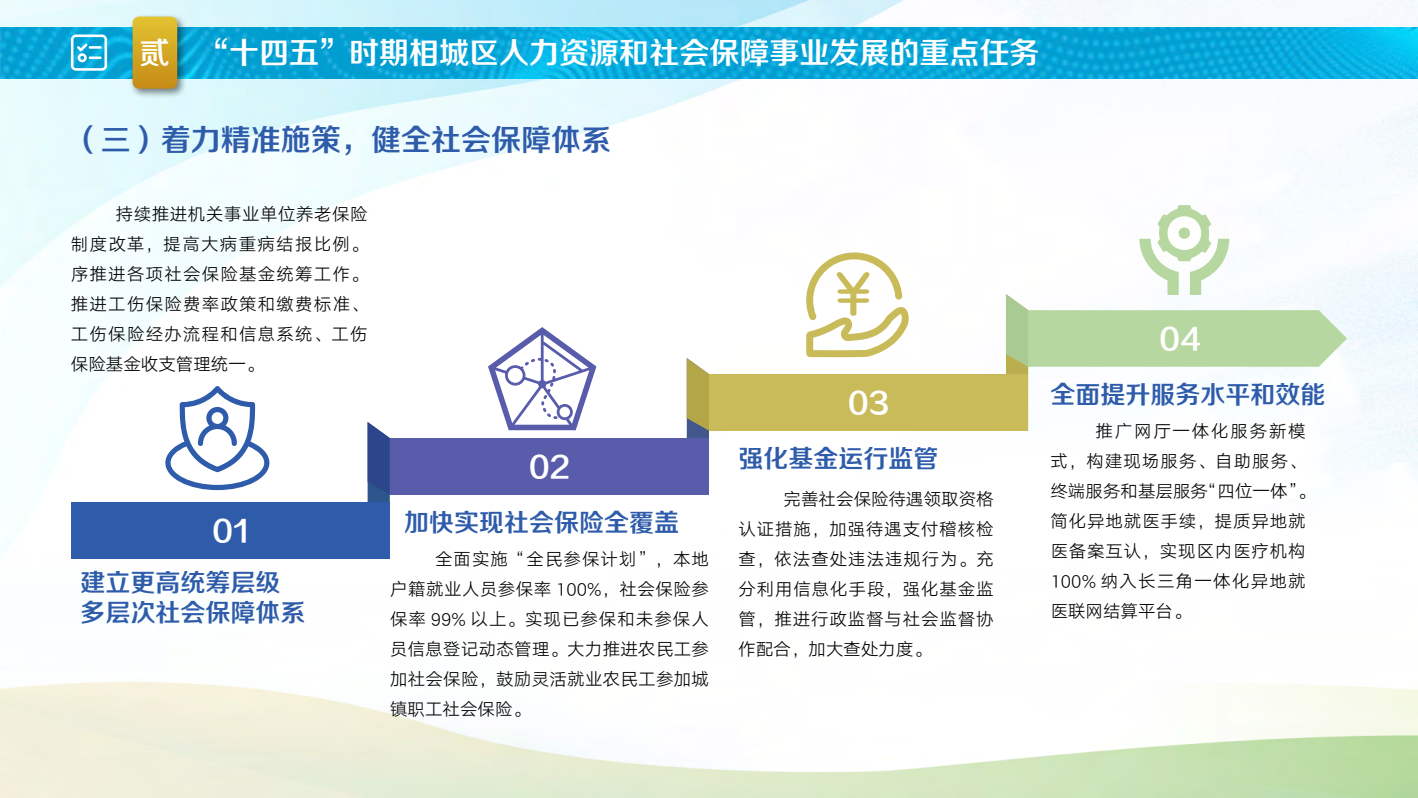
<style>
.page{position:relative;width:1418px;height:798px;background:#fff}
.page>*{position:absolute;margin:0;border:0;box-sizing:border-box;transform-origin:0 0}
.t1{font:30px "FZZZHONGJW GB1 0";color:#fff}
.t2{font:30px "FZZZHONGJW GB1 0";color:#2e5cab}
.t3{font:29.5px "FZZZHONGJW GB1 0";color:#fff}
.t4{font:25px/30px "FZZZHONGJW GB1 0";color:#2e5cab}
.t5{font:17.5px/30px "HY Qi Hei 45 S";letter-spacing:.05em;color:#000;text-align:justify}
</style>
<div class="page">
<img style="left:0;top:0;width:1417px;height:797px">
<img style="left:0;top:27px;width:1417px;height:51px">
<div style="left:129px;top:13px;width:59px;height:86px;background:#000;opacity:.5"></div>
<svg style="left:133px;top:17px;width:44px;height:72px;background:#d3a624"></svg>
<svg style="left:71px;top:34px;width:36px;height:37px"></svg>
<div style="left:709px;top:374px;width:318px;height:56px;background:#c9bb59"></div>
<svg style="left:686px;top:358px;width:23px;height:136px;background:#a6a16a"></svg>
<div style="left:390px;top:438px;width:318px;height:56px;background:#585cab"></div>
<div style="left:71px;top:502px;width:319px;height:56px;background:#2e5cab"></div>
<svg style="left:367px;top:422px;width:23px;height:80px;background:#455d97"></svg>
<svg style="left:165px;top:386px;width:104px;height:104px"></svg>
<svg style="left:488px;top:327px;width:108px;height:103px"></svg>
<svg style="left:806px;top:252px;width:103px;height:105px"></svg>
<svg style="left:1005px;top:205px;width:341px;height:225px"></svg>
<h1 class="t1" style="left:139px;top:36px;width:901px">贰 “十四五”时期相城区人力资源和社会保障事业发展的重点任务</h1>
<h1 class="t2" style="left:71px;top:122px;width:541px">（三）着力精准施策，健全社会保障体系</h1>
<p class="t5" style="left:71px;top:198px;width:298px;text-indent:45px">持续推进机关事业单位养老保险制度改革，提高大病重病结报比例。序推进各项社会保险基金统筹工作。推进工伤保险费率政策和缴费标准、工伤保险经办流程和信息系统、工伤保险基金收支管理统一。</p>
<h2 class="t3" style="left:212px;top:513px;width:38px">01</h2>
<h3 class="t4" style="left:80px;top:568px;width:226px">建立更高统筹层级多层次社会保障体系</h3>
<h2 class="t3" style="left:528px;top:450px;width:43px">02</h2>
<h3 class="t4" style="left:404px;top:508px;width:277px">加快实现社会保险全覆盖</h3>
<p class="t5" style="left:390px;top:543px;width:320px;text-indent:45px">全面实施“全民参保计划”，本地户籍就业人员参保率 100%，社会保险参保率 99% 以上。实现已参保和未参保人员信息登记动态管理。大力推进农民工参加社会保险，鼓励灵活就业农民工参加城镇职工社会保险。</p>
<h2 class="t3" style="left:847px;top:386px;width:43px">03</h2>
<h3 class="t4" style="left:738px;top:444px;width:201px">强化基金运行监管</h3>
<p class="t5" style="left:738px;top:483px;width:257px;text-indent:45px">完善社会保险待遇领取资格认证措施，加强待遇支付稽核检查，依法查处违法违规行为。充分利用信息化手段，强化基金监管，推进行政监督与社会监督协作配合，加大查处力度。</p>
<h2 class="t3" style="left:1159px;top:322px;width:43px">04</h2>
<h3 class="t4" style="left:1050px;top:380px;width:276px">全面提升服务水平和效能</h3>
<p class="t5" style="left:1050px;top:415px;width:265px;text-align:left;text-indent:45px">推广网厅一体化服务新模式，构建现场服务、自助服务、终端服务和基层服务“四位一体”。简化异地就医手续，提质异地就医备案互认，实现区内医疗机构<br>100% 纳入长三角一体化异地就医联网结算平台。</p>
</div>
